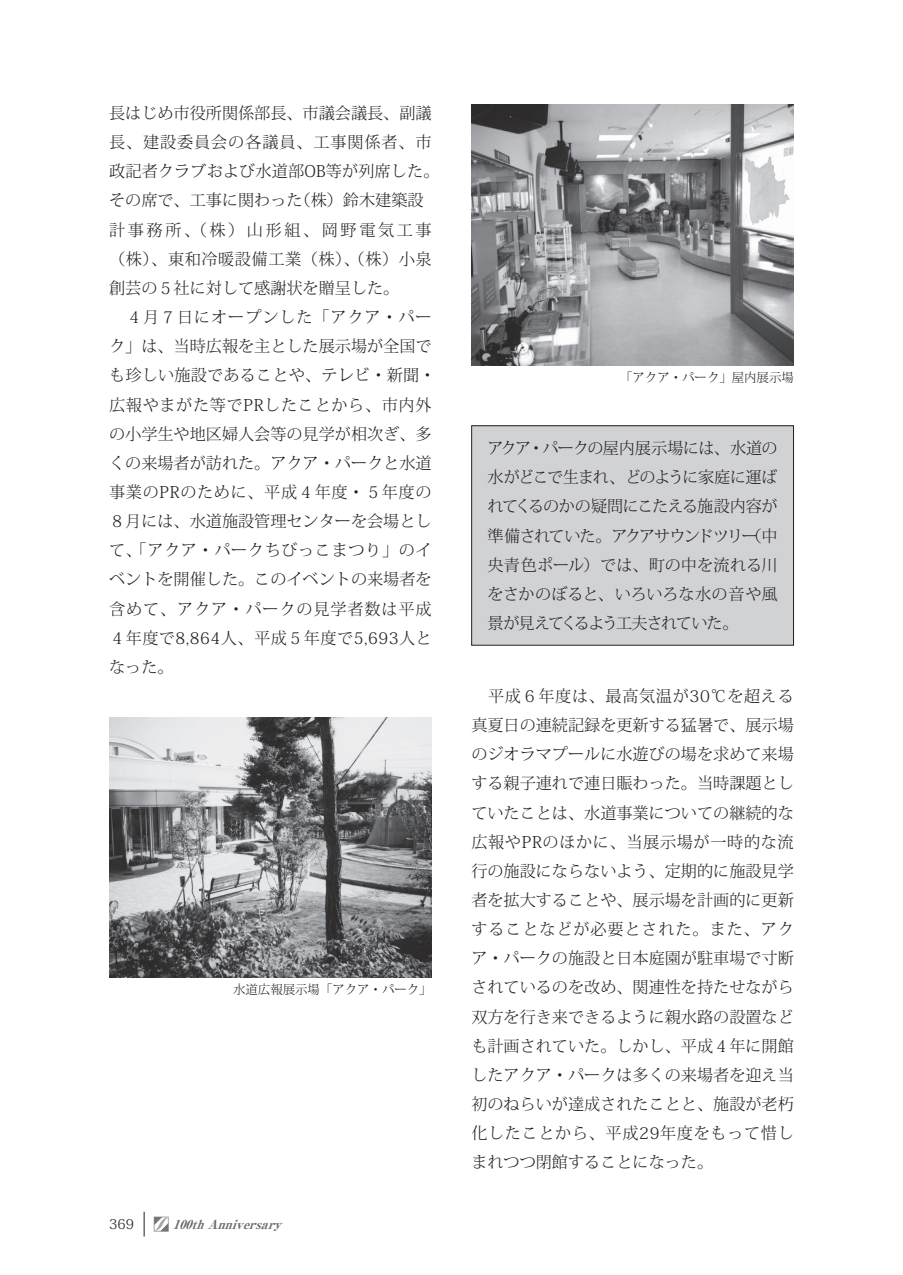
<style>
.page{position:relative;width:903px;height:1275px;background:#fff}
.page>*{position:absolute;margin:0;border:0;box-sizing:border-box;transform-origin:0 0}
.t1{font:300 16.1px/29.2px "Koz Min Pr 6 N";color:#231f20;text-align:justify}
.t2{font:300 13.65px "Koz Min Pr 6 N";color:#231f20}
.t3{font:300 12.42px "Koz Min Pr 6 N";color:#231f20}
.t4{font:italic 800 12.42px "Ryumin Pro";color:#6c6d70}
</style>
<div class="page">
<div style="left:472px;top:426px;width:321px;height:219px;background:#d1d2d4"></div>
<div style="left:471px;top:425px;width:323px;height:220px;border:1px solid #231f20"></div>
<img style="left:109px;top:717px;width:323px;height:261px">
<img style="left:471px;top:105px;width:323px;height:260px">
<div style="left:154px;top:1217px;width:15px;height:15px;border:1px solid #a6a7ab"></div>
<svg style="left:154px;top:1217px;width:14px;height:14px"></svg>
<svg style="left:144px;top:1212px;width:1px;height:24px"></svg>
<p class="t1" style="left:109px;top:99px;width:332px;text-align:left">長はじめ市役所関係部長、市議会議長、副議長、建設委員会の各議員、工事関係者、市政記者クラブおよび水道部OB等が列席した。その席で、工事に関わった（株）鈴木建築設計事務所、（株）山形組、岡野電気工事（株）、東和冷暖設備工業（株）、（株）小泉創芸の５社に対して感謝状を贈呈した。<br>　４月７日にオープンした「アクア・パーク」は、当時広報を主とした展示場が全国でも珍しい施設であることや、テレビ・新聞・広報やまがた等でPRしたことから、市内外の小学生や地区婦人会等の見学が相次ぎ、多くの来場者が訪れた。アクア・パークと水道事業のPRのために、平成４年度・５年度の<br>８月には、水道施設管理センターを会場として、「アクア・パークちびっこまつり」のイベントを開催した。このイベントの来場者を含めて、アクア・パークの見学者数は平成<br>４年度で8,864人、平成５年度で5,693人となった。</p>
<p class="t3" style="left:233px;top:983px;width:200px">水道広報展示場「アクア・パーク」</p>
<p class="t2" style="left:109px;top:1217px;width:26px">369</p>
<p class="t4" style="left:173px;top:1214px;width:116px">100thAnniversary</p>
<p class="t3" style="left:620px;top:370px;width:175px">「アクア・パーク」屋内展示場</p>
<p class="t1" style="left:487px;top:434px;width:292px">アクア・パークの屋内展示場には、水道の水がどこで生まれ、どのように家庭に運ばれてくるのかの疑問にこたえる施設内容が準備されていた。アクアサウンドツリー（中央青色ポール）では、町の中を流れる川をさかのぼると、いろいろな水の音や風景が見えてくるよう工夫されていた。</p>
<p class="t1" style="left:471px;top:682px;width:324px">　平成６年度は、最高気温が30℃を超える真夏日の連続記録を更新する猛暑で、展示場のジオラマプールに水遊びの場を求めて来場する親子連れで連日賑わった。当時課題としていたことは、水道事業についての継続的な広報やPRのほかに、当展示場が一時的な流行の施設にならないよう、定期的に施設見学者を拡大することや、展示場を計画的に更新することなどが必要とされた。また、アクア・パークの施設と日本庭園が駐車場で寸断されているのを改め、関連性を持たせながら双方を行き来できるように親水路の設置なども計画されていた。しかし、平成４年に開館したアクア・パークは多くの来場者を迎え当初のねらいが達成されたことと、施設が老朽化したことから、平成29年度をもって惜しまれつつ閉館することになった。</p>
</div>
